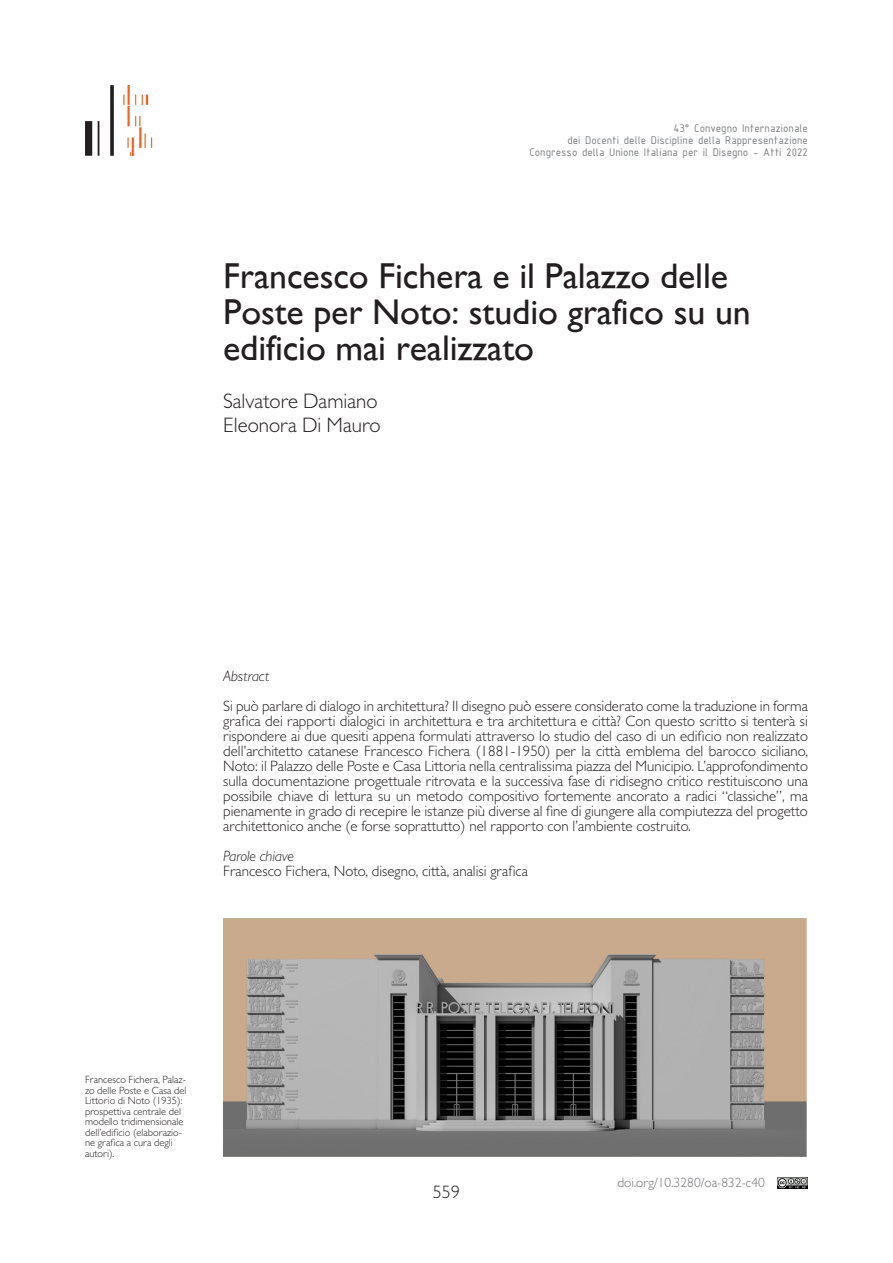
<style>
.page{position:relative;width:893px;height:1263px;background:#fff}
.page>*{position:absolute;margin:0;border:0;box-sizing:border-box;transform-origin:0 0}
.t1{font:36px/36px "Gill Sans";letter-spacing:-.005em;color:#231f20}
.t2{font:300 21px "Gill Sans";color:#231f20}
.t3{font:300 18px "Gill Sans";color:#231f20}
.t4{font:300 15px/15px "Gill Sans";color:#231f20;text-align:justify}
.t5{font:italic 300 15px "Gill Sans";color:#231f20}
.t6{font:300 13.5px "Gill Sans";color:#717275}
.t7{font:12px/12px "ISOCPEUR";color:#7a7c7f;text-align:right}
.t8{font:300 10.5px/10.5px "Gill Sans";color:#231f20}
</style>
<div class="page">
<img style="left:778px;top:1178px;width:30px;height:10px">
<svg style="left:110px;top:85px;width:4px;height:71px"></svg>
<svg style="left:98px;top:121px;width:1px;height:35px"></svg>
<svg style="left:85px;top:121px;width:7px;height:35px"></svg>
<img style="left:123px;top:85px;width:30px;height:71px">
<img style="left:223px;top:918px;width:584px;height:239px">
<p class="t7" style="left:529px;top:121px;width:280px">43° Convegno Internazionale<br>dei Docenti delle Discipline della Rappresentazione<br>Congresso della Unione Italiana per il Disegno - Atti 2022</p>
<p class="t1" style="left:223px;top:258px;width:529px">Francesco Fichera e il Palazzo delle<br>Poste per Noto: studio grafico su un edificio mai realizzato</p>
<p class="t2" style="left:223px;top:388px;width:156px">Salvatore Damiano</p>
<p class="t2" style="left:223px;top:412px;width:159px">Eleonora Di Mauro</p>
<p class="t5" style="left:223px;top:667px;width:48px">Abstract</p>
<p class="t4" style="left:223px;top:698px;width:586px">Si può parlare di dialogo in architettura? Il disegno può essere considerato come la traduzione in forma grafica dei rapporti dialogici in architettura e tra architettura e città? Con questo scritto si tenterà si rispondere ai due quesiti appena formulati attraverso lo studio del caso di un edificio non realizzato dell’architetto catanese Francesco Fichera (1881-1950) per la città emblema del barocco siciliano, Noto: il Palazzo delle Poste e Casa Littoria nella centralissima piazza del Municipio. L’approfondimento sulla documentazione progettuale ritrovata e la successiva fase di ridisegno critico restituiscono una possibile chiave di lettura su un metodo compositivo fortemente ancorato a radici “classiche”, ma pienamente in grado di recepire le istanze più diverse al fine di giungere alla compiutezza del progetto architettonico anche (e forse soprattutto) nel rapporto con l’ambiente costruito.</p>
<p class="t5" style="left:223px;top:847px;width:72px">Parole chiave</p>
<p class="t4" style="left:223px;top:863px;width:306px">Francesco Fichera, Noto, disegno, città, analisi grafica</p>
<p class="t8" style="left:85px;top:1074px;width:103px">Francesco Fichera, Palaz&shy;zo delle Poste e Casa del<br>Littorio di Noto (1935): prospettiva centrale del modello tridimensionale dell’edificio (elaborazio&shy;ne grafica a cura degli autori).</p>
<p class="t3" style="left:433px;top:1181px;width:28px">559</p>
<p class="t6" style="left:617px;top:1175px;width:149px">doi.org/10.3280/oa-832-c40</p>
</div>
